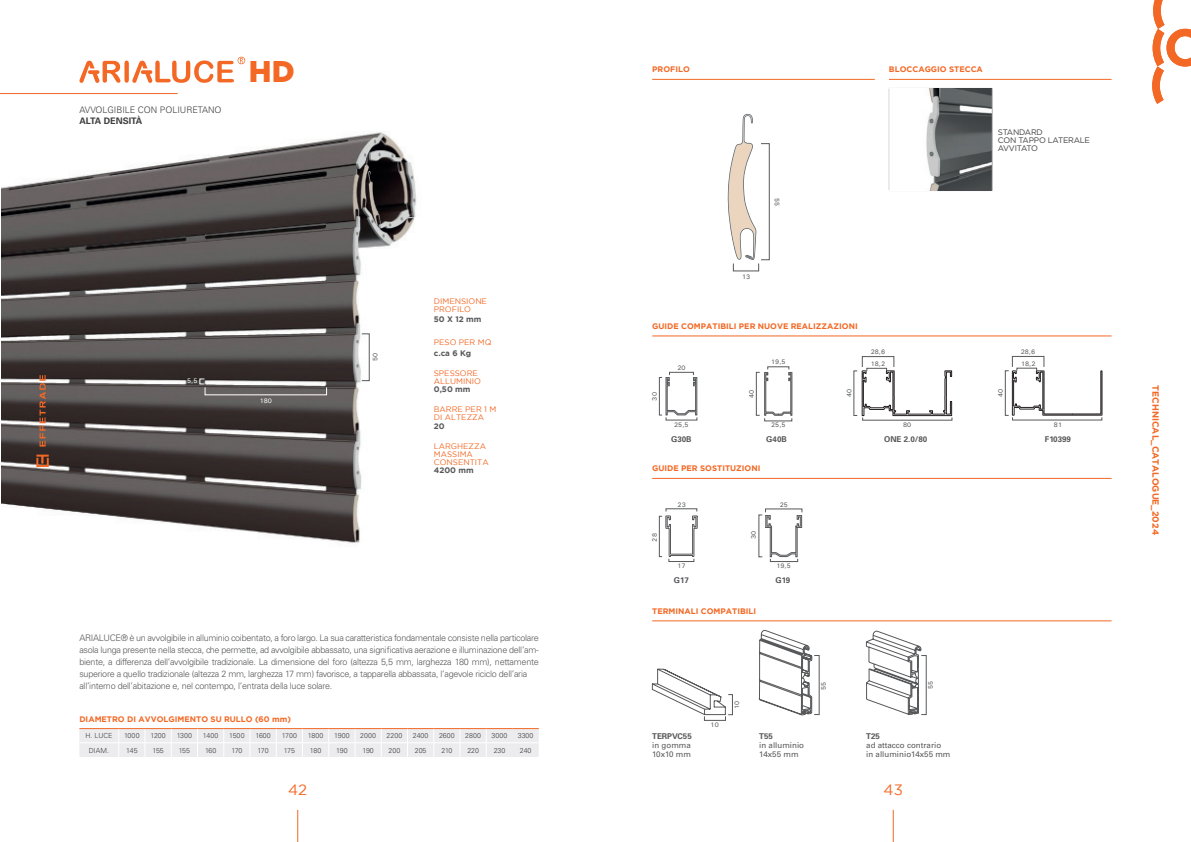
<style>
.page{position:relative;width:1191px;height:842px;background:#fff}
.page>*{position:absolute;margin:0;border:0;box-sizing:border-box;transform-origin:0 0}
.t1{font:900 30px "Gotham";color:#f36824}
.t2{font:15px "Gotham";color:#f36824}
.t3{font:300 9px/12px "Univers LT Std";letter-spacing:-.03em;color:#57585a;text-align:justify}
.t4{font:300 9px "Univers LT Std";color:#3e3e3f}
.t5{font:700 9px "Gotham";color:#f36824}
.t6{font:700 9px "Univers LT Std";color:#3e3e3f}
.t7{font:700 8px "Gotham";color:#f36824}
.t8{font:8px "Gotham";color:#f36824}
.t9{font:8px "Univers LT Std";color:#57585a}
.t10{font:700 8px "Univers LT Std";color:#57585a}
.t11{font:700 8px "Gotham";color:#57585a}
.t12{font:8px "Gotham";letter-spacing:-.025em;color:#3e3e3f}
.t13{font:8px "Gotham";letter-spacing:-.075em;color:#3e3e3f}
.t14{font:300 7px "Univers LT Std";color:#3e3e3f}
.t15{font:500 6.5px "Univers";color:#57585a}
.t16{font:500 6.5px "Univers";color:#fff}
</style>
<div class="page">
<hr style="left:652px;top:620px;width:459px;height:1px;background:#f36824">
<hr style="left:652px;top:478px;width:459px;height:1px;background:#f36824">
<hr style="left:652px;top:335px;width:459px;height:1px;background:#f36824">
<hr style="left:652px;top:79px;width:222px;height:1px;background:#f36824">
<hr style="left:889px;top:79px;width:222px;height:1px;background:#f36824">
<img style="left:1px;top:132px;width:416px;height:411px">
<div style="left:205px;top:387px;width:122px;height:8px;border:1px solid #fff"></div>
<svg style="left:200px;top:379px;width:4px;height:5px"></svg>
<svg style="left:727px;top:114px;width:42px;height:157px"></svg>
<svg style="left:666px;top:377px;width:31px;height:38px"></svg>
<div style="left:659px;top:377px;width:3px;height:38px;border:1px solid #57585a"></div>
<div style="left:669px;top:372px;width:24px;height:3px;border:1px solid #57585a"></div>
<svg style="left:756px;top:367px;width:36px;height:54px"></svg>
<svg style="left:862px;top:356px;width:90px;height:60px"></svg>
<div style="left:1005px;top:371px;width:3px;height:44px;border:1px solid #57585a"></div>
<svg style="left:1012px;top:356px;width:90px;height:59px"></svg>
<svg style="left:665px;top:516px;width:32px;height:41px"></svg>
<div style="left:659px;top:516px;width:3px;height:41px;border:1px solid #57585a"></div>
<div style="left:669px;top:559px;width:25px;height:3px;border:1px solid #57585a"></div>
<svg style="left:765px;top:509px;width:37px;height:53px"></svg>
<svg style="left:652px;top:669px;width:80px;height:51px"></svg>
<svg style="left:759px;top:630px;width:53px;height:85px"></svg>
<svg style="left:866px;top:631px;width:55px;height:84px"></svg>
<hr style="left:889px;top:88px;width:103px;height:1px;background:#a8a9ad">
<hr style="left:889px;top:190px;width:103px;height:1px;background:#a8a9ad">
<hr style="left:992px;top:89px;width:1px;height:101px;background:#a8a9ad">
<img style="left:926px;top:89px;width:65px;height:101px">
<hr style="left:991px;top:89px;width:1px;height:101px;background:#a8a9ad">
<hr style="left:889px;top:89px;width:1px;height:101px;background:#a8a9ad">
<svg style="left:79px;top:728px;width:460px;height:29px;background:#ede8e8"></svg>
<hr style="left:0;top:93px;width:178px;height:1px;background:#f36824">
<svg style="left:79px;top:57px;width:166px;height:26px"></svg>
<svg style="left:1152px;top:0;width:39px;height:104px"></svg>
<hr style="left:297px;top:810px;width:1px;height:32px;background:#f36824">
<hr style="left:892px;top:810px;width:1px;height:32px;background:#f36824">
<svg style="left:36px;top:455px;width:13px;height:12px"></svg>
<svg style="left:40px;top:375px;width:6px;height:72px"></svg>
<p class="t4" style="left:79px;top:105px;width:144px">AVVOLGIBILE CON POLIURETANO</p>
<p class="t6" style="left:79px;top:116px;width:64px">ALTA DENSITÀ</p>
<p class="t1" style="left:249px;top:54px;width:47px">HD</p>
<p class="t7" style="left:652px;top:65px;width:39px">PROFILO</p>
<p class="t7" style="left:889px;top:65px;width:95px">BLOCCAGGIO STECCA</p>
<p class="t15" style="left:781px;top:198px;width:10px;rotate:90deg">55</p>
<p class="t12" style="left:998px;top:127px;width:46px">STANDARD</p>
<p class="t12" style="left:998px;top:135px;width:94px">CON TAPPO LATERALE</p>
<p class="t13" style="left:998px;top:143px;width:42px">AVVITATO</p>
<p class="t16" style="left:187px;top:377px;width:12px">5,5</p>
<p class="t16" style="left:260px;top:397px;width:14px">180</p>
<p class="t15" style="left:371px;top:361px;width:10px;rotate:-90deg">50</p>
<p class="t8" style="left:434px;top:296px;width:55px">DIMENSIONE</p>
<p class="t8" style="left:434px;top:304px;width:39px">PROFILO</p>
<p class="t11" style="left:434px;top:314px;width:49px">50 X 12 mm</p>
<p class="t8" style="left:434px;top:337px;width:59px">PESO PER MQ</p>
<p class="t11" style="left:434px;top:348px;width:39px">c.ca 6 Kg</p>
<p class="t8" style="left:434px;top:369px;width:46px">SPESSORE</p>
<p class="t8" style="left:434px;top:377px;width:49px">ALLUMINIO</p>
<p class="t11" style="left:434px;top:385px;width:38px">0,50 mm</p>
<p class="t8" style="left:434px;top:405px;width:64px">BARRE PER 1 M</p>
<p class="t8" style="left:434px;top:413px;width:52px">DI ALTEZZA</p>
<p class="t11" style="left:434px;top:421px;width:12px">20</p>
<p class="t8" style="left:434px;top:442px;width:54px">LARGHEZZA</p>
<p class="t8" style="left:434px;top:450px;width:41px">MASSIMA</p>
<p class="t8" style="left:434px;top:458px;width:56px">CONSENTITA</p>
<p class="t11" style="left:434px;top:466px;width:41px">4200 mm</p>
<p class="t3" style="left:79px;top:631px;width:461px">ARIALUCE® è un avvolgibile in alluminio coibentato, a foro largo. La sua caratteristica fondamentale consiste nella particolare asola lunga presente nella stecca, che permette, ad avvolgibile abbassato, una significativa aerazione e illuminazione dell’am&shy;biente, a differenza dell’avvolgibile tradizionale. La dimensione del foro (altezza 5,5 mm, larghezza 180 mm), nettamente superiore a quello tradizionale (altezza 2 mm, larghezza 17 mm) favorisce, a tapparella abbassata, l’agevole riciclo dell’aria</p>
<p class="t3" style="left:79px;top:679px;width:254px">all’interno dell’abitazione e, nel contempo, l’entrata della luce solare.</p>
<p class="t7" style="left:79px;top:714px;width:213px">DIAMETRO DI AVVOLGIMENTO SU RULLO (60 mm)</p>
<p class="t14" style="left:86px;top:732px;width:28px">H. LUCE</p>
<p class="t14" style="left:124px;top:732px;width:17px">1000</p>
<p class="t14" style="left:150px;top:732px;width:17px">1200</p>
<p class="t14" style="left:177px;top:732px;width:17px">1300</p>
<p class="t14" style="left:203px;top:732px;width:17px">1400</p>
<p class="t14" style="left:229px;top:732px;width:17px">1500</p>
<p class="t14" style="left:255px;top:732px;width:17px">1600</p>
<p class="t14" style="left:282px;top:732px;width:17px">1700</p>
<p class="t14" style="left:308px;top:732px;width:17px">1800</p>
<p class="t14" style="left:334px;top:732px;width:17px">1900</p>
<p class="t14" style="left:360px;top:732px;width:17px">2000</p>
<p class="t14" style="left:386px;top:732px;width:17px">2200</p>
<p class="t14" style="left:413px;top:732px;width:17px">2400</p>
<p class="t14" style="left:439px;top:732px;width:17px">2600</p>
<p class="t14" style="left:465px;top:732px;width:17px">2800</p>
<p class="t14" style="left:491px;top:732px;width:17px">3000</p>
<p class="t14" style="left:518px;top:732px;width:17px">3300</p>
<p class="t14" style="left:89px;top:746px;width:22px">DIAM.</p>
<p class="t14" style="left:126px;top:746px;width:13px">145</p>
<p class="t14" style="left:152px;top:746px;width:13px">155</p>
<p class="t14" style="left:179px;top:746px;width:13px">155</p>
<p class="t14" style="left:205px;top:746px;width:13px">160</p>
<p class="t14" style="left:231px;top:746px;width:13px">170</p>
<p class="t14" style="left:257px;top:746px;width:13px">170</p>
<p class="t14" style="left:284px;top:746px;width:13px">175</p>
<p class="t14" style="left:310px;top:746px;width:13px">180</p>
<p class="t14" style="left:336px;top:746px;width:13px">190</p>
<p class="t14" style="left:362px;top:746px;width:13px">190</p>
<p class="t14" style="left:388px;top:746px;width:13px">200</p>
<p class="t14" style="left:415px;top:746px;width:13px">205</p>
<p class="t14" style="left:441px;top:746px;width:13px">210</p>
<p class="t14" style="left:467px;top:746px;width:13px">220</p>
<p class="t14" style="left:494px;top:746px;width:13px">230</p>
<p class="t14" style="left:520px;top:746px;width:13px">240</p>
<p class="t15" style="left:742px;top:273px;width:10px">13</p>
<p class="t7" style="left:652px;top:321px;width:207px">GUIDE COMPATIBILI PER NUOVE REALIZZAZIONI</p>
<p class="t15" style="left:650px;top:401px;width:10px;rotate:-90deg">30</p>
<p class="t15" style="left:677px;top:364px;width:10px">20</p>
<p class="t15" style="left:674px;top:420px;width:16px">25,5</p>
<p class="t10" style="left:671px;top:435px;width:22px">G30B</p>
<p class="t15" style="left:747px;top:398px;width:10px;rotate:-90deg">40</p>
<p class="t15" style="left:771px;top:357px;width:16px">19,5</p>
<p class="t15" style="left:771px;top:420px;width:16px">25,5</p>
<p class="t10" style="left:766px;top:435px;width:22px">G40B</p>
<p class="t7" style="left:652px;top:464px;width:110px">GUIDE PER SOSTITUZIONI</p>
<p class="t15" style="left:650px;top:541px;width:10px;rotate:-90deg">28</p>
<p class="t15" style="left:677px;top:500px;width:10px">23</p>
<p class="t15" style="left:677px;top:561px;width:10px">17</p>
<p class="t10" style="left:674px;top:576px;width:16px">G17</p>
<p class="t15" style="left:749px;top:539px;width:10px;rotate:-90deg">30</p>
<p class="t7" style="left:652px;top:606px;width:105px">TERMINALI COMPATIBILI</p>
<p class="t15" style="left:779px;top:500px;width:10px">25</p>
<p class="t15" style="left:776px;top:561px;width:16px">19,5</p>
<p class="t10" style="left:775px;top:576px;width:16px">G19</p>
<p class="t15" style="left:845px;top:397px;width:10px;rotate:-90deg">40</p>
<p class="t15" style="left:870px;top:348px;width:16px">28,6</p>
<p class="t15" style="left:870px;top:360px;width:16px">18,2</p>
<p class="t15" style="left:903px;top:420px;width:10px">80</p>
<p class="t10" style="left:884px;top:435px;width:45px">ONE 2.0/80</p>
<p class="t10" style="left:652px;top:731px;width:41px">TERPVC55</p>
<p class="t9" style="left:652px;top:740px;width:40px">in gomma</p>
<p class="t9" style="left:652px;top:749px;width:40px">10x10 mm</p>
<p class="t15" style="left:710px;top:720px;width:10px">10</p>
<p class="t15" style="left:733px;top:709px;width:10px;rotate:-90deg">10</p>
<p class="t10" style="left:759px;top:731px;width:15px">T55</p>
<p class="t9" style="left:759px;top:740px;width:46px">in alluminio</p>
<p class="t9" style="left:759px;top:749px;width:41px">14x55 mm</p>
<p class="t15" style="left:819px;top:690px;width:10px;rotate:-90deg">55</p>
<p class="t15" style="left:926px;top:689px;width:10px;rotate:-90deg">55</p>
<p class="t10" style="left:866px;top:731px;width:15px">T25</p>
<p class="t9" style="left:866px;top:740px;width:76px">ad attacco contrario</p>
<p class="t9" style="left:866px;top:749px;width:86px">in alluminio14x55 mm</p>
<h2 class="t2" style="left:288px;top:782px;width:21px">42</h2>
<h2 class="t2" style="left:883px;top:782px;width:21px">43</h2>
<p class="t15" style="left:996px;top:397px;width:10px;rotate:-90deg">40</p>
<p class="t15" style="left:1020px;top:348px;width:16px">28,6</p>
<p class="t15" style="left:1021px;top:360px;width:16px">18,2</p>
<p class="t15" style="left:1054px;top:420px;width:10px">81</p>
<p class="t10" style="left:1045px;top:435px;width:28px">F10399</p>
<p class="t5" style="left:1160px;top:385px;width:151px;rotate:90deg">TECHNICAL_CATALOGUE_2024</p>
</div>
